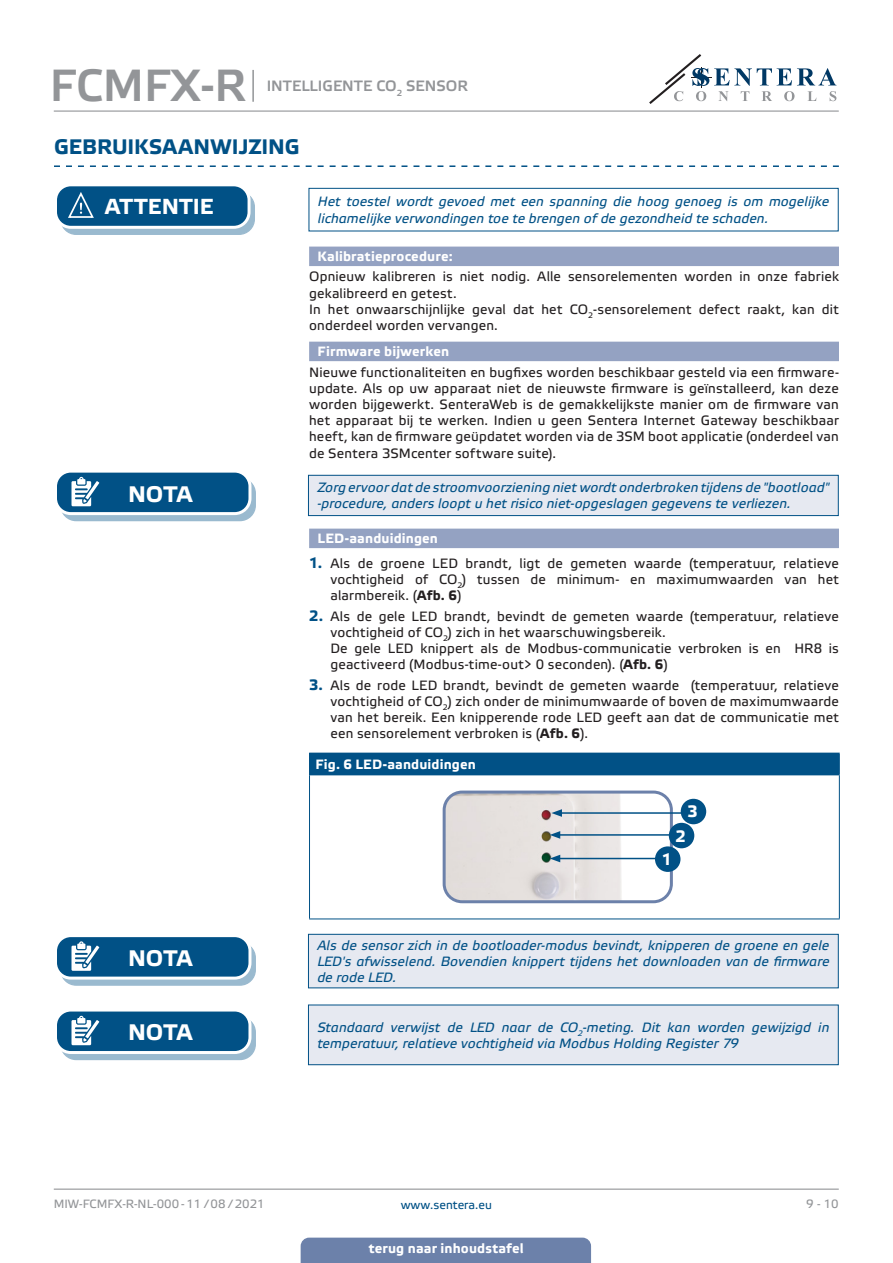
<style>
.page{position:relative;width:893px;height:1263px;background:#fff}
.page>*{position:absolute;margin:0;border:0;box-sizing:border-box;transform-origin:0 0}
.t1{font:45px "Etelka Medium Pro";color:#939598}
.t2{font:700 22.5px "Etelka Text Pro";letter-spacing:-.005em;color:#fff}
.t3{font:700 21.75px "Etelka Text Pro";letter-spacing:.005em;color:#fff}
.t4{font:700 21px "Etelka Text Pro";color:#015186}
.TABLE_TEXT_WHITE{font:700 16.5px "Etelka Text Pro";color:#fff}
.t5{font:15px "Etelka Medium Pro";color:#939598}
.body{font:13.5px/16.2px "Etelka Text Pro";letter-spacing:.015em;color:#231f20}
.attention{font:italic 13.5px/16.2px "Etelka Text Pro";letter-spacing:.01em;color:#015186}
.Numbering{font:13.5px/16.2px "Etelka Text Pro";letter-spacing:.015em;color:#231f20}
.Number-roman{font:700 13.5px "Etelka Text Pro";letter-spacing:.01em;color:#fff}
.table_text{font:700 13.5px "Etelka Text Pro";letter-spacing:.01em;color:#fff}
.t6{font:12px "Etelka Text Pro";color:#939598}
.t7{font:12px "Etelka Text Pro";color:#015186}
.s1{font-weight:700;font-size:15px;color:#015186}
.s2{font-weight:700}
</style>
<div class="page">
<hr style="left:54px;top:111px;width:785px;height:1px;background:#939598">
<hr style="left:54px;top:1188px;width:785px;height:2px;background:#939598">
<svg style="left:649px;top:54px;width:187px;height:50px"></svg>
<div style="left:301px;top:1237px;width:290px;height:26px;background:#6c81aa"></div>
<hr style="left:252px;top:70px;width:2px;height:32px;background:#939598">
<svg style="left:54px;top:165px;width:785px;height:2px"></svg>
<div style="left:309px;top:247px;width:530px;height:19px;background:#94a2c2"></div>
<div style="left:309px;top:342px;width:530px;height:19px;background:#94a2c2"></div>
<div style="left:309px;top:529px;width:530px;height:19px;background:#94a2c2"></div>
<div style="left:61px;top:192px;width:193px;height:42px;background:#9abacf;border-radius:15px"></div>
<div style="left:60px;top:191px;width:195px;height:44px;border:1px solid #015186;border-radius:15px"></div>
<div style="left:56px;top:185px;width:193px;height:42px;background:#015186;border-radius:15px"></div>
<div style="left:54px;top:183px;width:197px;height:46px;border:3px solid #fff;border-radius:15px"></div>
<svg style="left:67px;top:192px;width:37px;height:36px"></svg>
<div style="left:309px;top:188px;width:530px;height:43px;border:1px solid #015186"></div>
<div style="left:61px;top:478px;width:194px;height:43px;background:#9abacf;border-radius:15px"></div>
<div style="left:60px;top:477px;width:196px;height:44px;border:1px solid #015186;border-radius:15px"></div>
<div style="left:56px;top:471px;width:194px;height:43px;background:#015186;border-radius:15px"></div>
<div style="left:54px;top:470px;width:197px;height:45px;border:3px solid #fff;border-radius:15px"></div>
<svg style="left:71px;top:477px;width:34px;height:37px"></svg>
<div style="left:308px;top:475px;width:530px;height:41px;background:#e6e9f1"></div>
<div style="left:308px;top:475px;width:531px;height:41px;border:1px solid #015186"></div>
<div style="left:309px;top:753px;width:530px;height:22px;background:#015186"></div>
<svg style="left:839px;top:753px;width:1px;height:21px"></svg>
<hr style="left:309px;top:774px;width:531px;height:1px;background:#015186">
<hr style="left:309px;top:775px;width:1px;height:143px;background:#015186">
<hr style="left:839px;top:775px;width:1px;height:143px;background:#015186">
<hr style="left:309px;top:918px;width:531px;height:1px;background:#015186">
<img style="left:444px;top:794px;width:179px;height:108px">
<div style="left:443px;top:790px;width:230px;height:113px;border:3px solid #6c81aa;border-radius:18px"></div>
<hr style="left:560px;top:812px;width:129px;height:2px;background:#015186">
<svg style="left:551px;top:809px;width:11px;height:8px"></svg>
<hr style="left:558px;top:834px;width:118px;height:2px;background:#015186">
<svg style="left:550px;top:831px;width:10px;height:8px"></svg>
<hr style="left:558px;top:858px;width:118px;height:1px;background:#015186">
<svg style="left:550px;top:855px;width:10px;height:7px"></svg>
<div style="left:681px;top:799px;width:25px;height:25px;background:#015186;border-radius:50%"></div>
<div style="left:669px;top:823px;width:25px;height:25px;background:#015186;border-radius:50%"></div>
<div style="left:655px;top:846px;width:25px;height:26px;background:#015186;border-radius:50%"></div>
<svg style="left:61px;top:943px;width:194px;height:42px"></svg>
<div style="left:60px;top:942px;width:196px;height:44px;border:1px solid #015186;border-radius:15px"></div>
<div style="left:56px;top:936px;width:194px;height:42px;background:#015186;border-radius:15px"></div>
<div style="left:54px;top:934px;width:197px;height:45px;border:3px solid #fff;border-radius:15px"></div>
<svg style="left:71px;top:941px;width:34px;height:38px"></svg>
<div style="left:308px;top:934px;width:530px;height:54px;background:#e6e9f1"></div>
<div style="left:308px;top:934px;width:531px;height:54px;border:1px solid #015186"></div>
<div style="left:61px;top:1017px;width:194px;height:42px;background:#9abacf;border-radius:15px"></div>
<div style="left:60px;top:1016px;width:196px;height:44px;border:1px solid #015186;border-radius:15px"></div>
<div style="left:56px;top:1010px;width:194px;height:42px;background:#015186;border-radius:15px"></div>
<div style="left:54px;top:1008px;width:197px;height:46px;border:3px solid #fff;border-radius:15px"></div>
<svg style="left:71px;top:1016px;width:34px;height:37px"></svg>
<div style="left:308px;top:1005px;width:530px;height:60px;background:#e6e9f1"></div>
<div style="left:308px;top:1004px;width:531px;height:61px;border:1px solid #015186"></div>
<h1 class="t1" style="left:50px;top:61px;width:198px">FCMFX-R</h1>
<p class="t5" style="left:267px;top:78px;width:203px">INTELLIGENTE CO<sub>2</sub> SENSOR</p>
<p class="t4" style="left:54px;top:135px;width:247px">GEBRUIKSAANWIJZING</p>
<p class="t3" style="left:105px;top:194px;width:110px">ATTENTIE</p>
<p class="attention" style="left:318px;top:194px;width:513px">Het toestel wordt gevoed met een spanning die hoog genoeg is om mogelijke lichamelijke verwondingen toe te brengen of de gezondheid te schaden.</p>
<p class="Number-roman" style="left:318px;top:249px;width:137px">Kalibratieprocedure:</p>
<p class="body" style="left:309px;top:269px;width:531px">Opnieuw kalibreren is niet nodig. Alle sensorelementen worden in onze fabriek gekalibreerd en getest.</p>
<p class="body" style="left:309px;top:302px;width:531px">In het onwaarschijnlijke geval dat het CO<sub>2</sub>-sensorelement defect raakt, kan dit onderdeel worden vervangen.</p>
<p class="Number-roman" style="left:318px;top:344px;width:133px">Firmware bijwerken</p>
<p class="body" style="left:309px;top:365px;width:531px;text-align:justify">Nieuwe functionaliteiten en bugfixes worden beschikbaar gesteld via een firmware&shy;update. Als op uw apparaat niet de nieuwste firmware is geïnstalleerd, kan deze worden bijgewerkt. SenteraWeb is de gemakkelijkste manier om de firmware van het apparaat bij te werken. Indien u geen Sentera Internet Gateway beschikbaar heeft, kan de firmware geüpdatet worden via de 3SM boot applicatie (onderdeel van de Sentera 3SMcenter software suite).</p>
<p class="t2" style="left:128px;top:481px;width:66px">NOTA</p>
<p class="attention" style="left:317px;top:480px;width:513px">Zorg ervoor dat de stroomvoorziening niet wordt onderbroken tijdens de "bootload" -procedure, anders loopt u het risico niet-opgeslagen gegevens te verliezen.</p>
<p class="Number-roman" style="left:318px;top:531px;width:122px">LED-aanduidingen</p>
<p class="body" style="left:330px;top:556px;width:510px;text-align:justify;text-indent:-21px"><span class="s1">1.</span> Als de groene LED brandt, ligt de gemeten waarde (temperatuur, relatieve vochtigheid of CO<sub>2</sub>) tussen de minimum- en maximumwaarden van het alarmbereik. (<span class="s2">Afb. 6</span>)</p>
<p class="body" style="left:330px;top:609px;width:510px;text-indent:-21px"><span class="s1">2.</span> Als de gele LED brandt, bevindt de gemeten waarde (temperatuur, relatieve vochtigheid of CO<sub>2</sub>) zich in het waarschuwingsbereik.</p>
<p class="Numbering" style="left:330px;top:641px;width:510px">De gele LED knippert als de Modbus-communicatie verbroken is en HR8 is geactiveerd (Modbus-time-out&gt; 0 seconden). (<span class="s2">Afb. 6</span>)</p>
<p class="body" style="left:330px;top:678px;width:510px;text-align:justify;text-indent:-21px"><span class="s1">3.</span> Als de rode LED brandt, bevindt de gemeten waarde (temperatuur, relatieve vochtigheid of CO<sub>2</sub>) zich onder de minimumwaarde of boven de maximumwaarde van het bereik. Een knipperende rode LED geeft aan dat de communicatie met een sensorelement verbroken is (<span class="s2">Afb. 6</span>).</p>
<p class="table_text" style="left:315px;top:757px;width:162px">Fig. 6 LED-aanduidingen</p>
<p class="TABLE_TEXT_WHITE" style="left:687px;top:803px;width:12px">3</p>
<p class="TABLE_TEXT_WHITE" style="left:676px;top:827px;width:12px">2</p>
<p class="TABLE_TEXT_WHITE" style="left:662px;top:850px;width:12px">1</p>
<p class="t2" style="left:128px;top:946px;width:66px">NOTA</p>
<p class="attention" style="left:317px;top:938px;width:514px;text-align:justify">Als de sensor zich in de bootloader-modus bevindt, knipperen de groene en gele LED's afwisselend. Bovendien knippert tijdens het downloaden van de firmware de rode LED.</p>
<p class="t2" style="left:128px;top:1020px;width:66px">NOTA</p>
<p class="attention" style="left:317px;top:1020px;width:514px">Standaard verwijst de LED naar de CO<sub>2</sub>-meting. Dit kan worden gewijzigd in temperatuur, relatieve vochtigheid via Modbus Holding Register 79</p>
<p class="t6" style="left:54px;top:1197px;width:212px">MIW-FCMFX-R-NL-000 - 11 / 08 / 2021</p>
<p class="t7" style="left:401px;top:1198px;width:93px">www.sentera.eu</p>
<p class="t6" style="left:806px;top:1197px;width:34px">9 - 10</p>
<p class="table_text" style="left:369px;top:1240px;width:157px">terug naar inhoudstafel</p>
</div>
